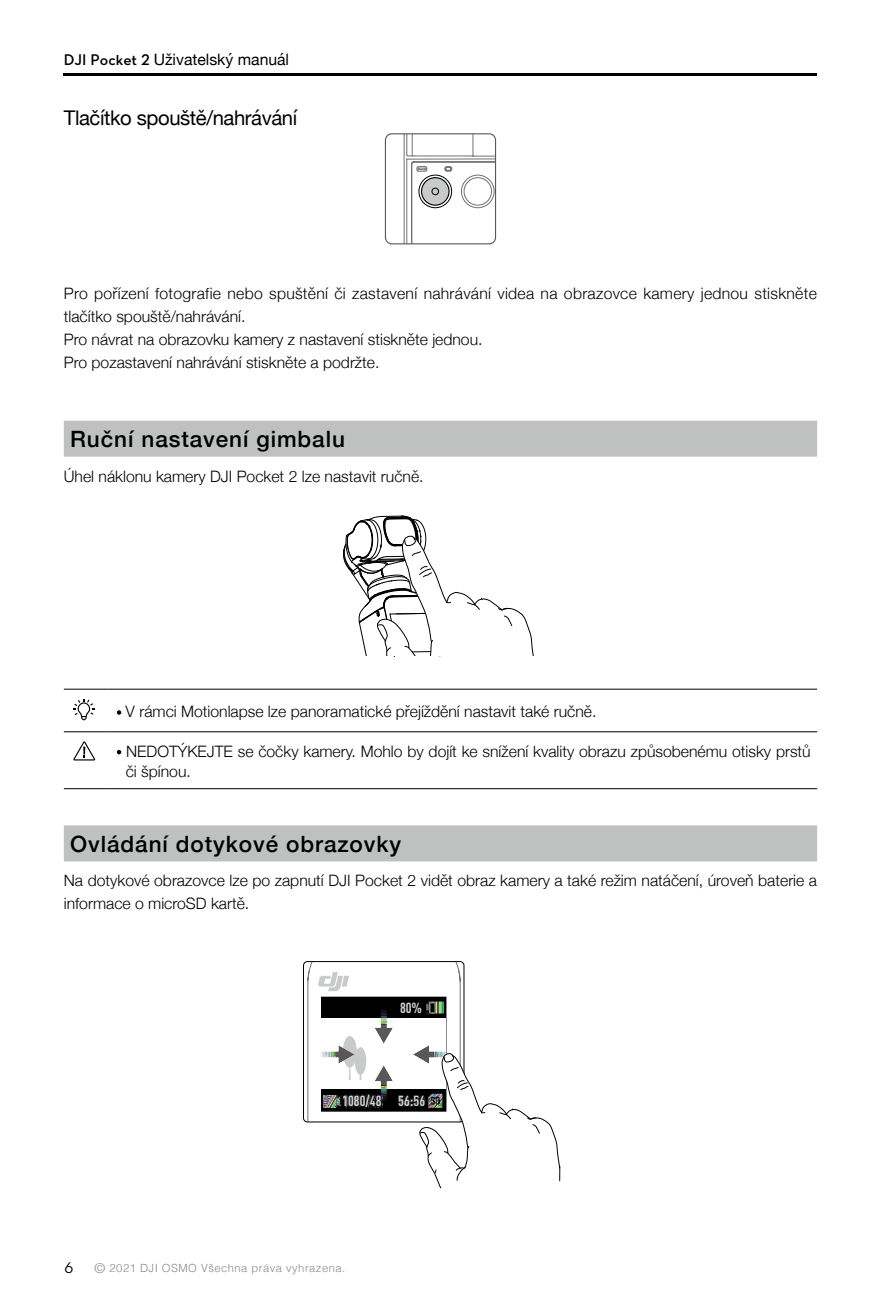
<style>
.page{position:relative;width:881px;height:1308px;background:#fff}
.page>*{position:absolute;margin:0;border:0;box-sizing:border-box;transform-origin:0 0}
.t1{font:500 22.5px "Helvetica Neue";letter-spacing:.04em;color:#000}
.t2{font:20.25px "Helvetica Neue";letter-spacing:-.02em;color:#000}
.t3{font:300 15.75px/22.9px "Helvetica Neue";color:#000}
.t4{font:15.75px "Helvetica Neue";color:#000}
.t5{font:15.75px "Dji";color:#000}
.t6{font:700 14.4px "DIN Cond";color:#d4d4d5}
.t7{font:300 11.25px "Helvetica";letter-spacing:.04em;color:#888889}
.s1{font-family:"Dji";font-weight:600}
.s2{font-size:13.5px}
</style>
<div class="page">
<hr style="left:64px;top:74px;width:752px;height:2px;background:#000">
<div style="left:64px;top:420px;width:752px;height:36px;background:#bfc0c0"></div>
<hr style="left:64px;top:689px;width:43px;height:1px;background:#000">
<hr style="left:107px;top:689px;width:709px;height:1px;background:#000">
<hr style="left:64px;top:731px;width:43px;height:1px;background:#000">
<hr style="left:107px;top:731px;width:709px;height:1px;background:#000">
<hr style="left:64px;top:788px;width:43px;height:1px;background:#000">
<hr style="left:107px;top:788px;width:709px;height:1px;background:#000">
<svg style="left:73px;top:699px;width:21px;height:21px"></svg>
<svg style="left:117px;top:710px;width:4px;height:4px"></svg>
<svg style="left:73px;top:741px;width:22px;height:19px"></svg>
<svg style="left:117px;top:750px;width:4px;height:4px"></svg>
<div style="left:64px;top:825px;width:752px;height:36px;background:#bfc0c0"></div>
<hr style="left:408px;top:158px;width:87px;height:1px;background:#727171">
<hr style="left:413px;top:162px;width:82px;height:1px;background:#727171">
<hr style="left:413px;top:161px;width:82px;height:1px;background:#727171">
<hr style="left:414px;top:156px;width:59px;height:1px;background:#727171">
<hr style="left:403px;top:134px;width:1px;height:110px;background:#727171">
<hr style="left:406px;top:159px;width:1px;height:85px;background:#727171">
<hr style="left:411px;top:164px;width:1px;height:80px;background:#727171">
<div style="left:418px;top:175px;width:34px;height:33px;border:1px solid #000;border-radius:50%"></div>
<div style="left:421px;top:178px;width:28px;height:27px;background:#c9caca;border-radius:50%"></div>
<div style="left:421px;top:177px;width:28px;height:29px;border:1px solid #000;border-radius:50%"></div>
<div style="left:431px;top:188px;width:8px;height:7px;border:1px solid #000;border-radius:50%"></div>
<div style="left:461px;top:175px;width:33px;height:33px;border:1px solid #727171;border-radius:50%"></div>
<div style="left:463px;top:177px;width:28px;height:28px;border:1px solid #727171;border-radius:50%"></div>
<svg style="left:444px;top:166px;width:8px;height:6px"></svg>
<svg style="left:472px;top:135px;width:22px;height:22px"></svg>
<svg style="left:406px;top:135px;width:21px;height:37px"></svg>
<div style="left:385px;top:133px;width:111px;height:111px;border:1px solid #595757;border-radius:6px"></div>
<svg style="left:343px;top:515px;width:191px;height:142px"></svg>
<hr style="left:307px;top:982px;width:1px;height:140px;background:#727171">
<hr style="left:459px;top:982px;width:1px;height:140px;background:#727171">
<svg style="left:456px;top:961px;width:8px;height:67px"></svg>
<svg style="left:307px;top:963px;width:42px;height:28px"></svg>
<div style="left:321px;top:997px;width:124px;height:114px;background:#000"></div>
<div style="left:321px;top:996px;width:125px;height:115px;border:1px solid #000"></div>
<div style="left:321px;top:1018px;width:124px;height:70px;background:#fff"></div>
<img style="left:398px;top:1096px;width:14px;height:11px">
<img style="left:335px;top:1095px;width:6px;height:12px">
<img style="left:343px;top:1094px;width:39px;height:14px">
<img style="left:427px;top:1013px;width:17px;height:1px">
<div style="left:343px;top:1036px;width:13px;height:31px;background:#c9caca;border-radius:50%"></div>
<div style="left:354px;top:1047px;width:12px;height:28px;background:#c9caca;border-radius:50%"></div>
<svg style="left:426px;top:1001px;width:18px;height:12px"></svg>
<svg style="left:336px;top:1096px;width:4px;height:10px"></svg>
<svg style="left:323px;top:1095px;width:12px;height:12px"></svg>
<div style="left:303px;top:961px;width:161px;height:161px;border:1px solid #000;border-radius:4px"></div>
<svg style="left:320px;top:1045px;width:41px;height:35px"></svg>
<svg style="left:375px;top:1009px;width:18px;height:34px"></svg>
<svg style="left:374px;top:1065px;width:19px;height:36px"></svg>
<svg style="left:412px;top:1045px;width:148px;height:143px"></svg>
<p class="t4" style="left:64px;top:49px;width:227px"><span class="s1">DJI Pocket 2</span> Uživatelský manuál</p>
<p class="t2" style="left:64px;top:103px;width:235px">Tlačítko spouště/nahrávání</p>
<p class="t3" style="left:64px;top:281px;width:754px">Pro pořízení fotografie nebo spuštění či zastavení nahrávání videa na obrazovce kamery jednou stiskněte tlačítko spouště/nahrávání.<br>Pro návrat na obrazovku kamery z nastavení stiskněte jednou.<br>Pro pozastavení nahrávání stiskněte a podržte.</p>
<h1 class="t1" style="left:70px;top:421px;width:276px">Ruční nastavení gimbalu</h1>
<p class="t3" style="left:64px;top:463px;width:361px">Úhel náklonu kamery DJI Pocket 2 lze nastavit ručně.</p>
<p class="t3" style="left:126px;top:698px;width:472px">V rámci Motionlapse lze panoramatické přejíždění nastavit také ručně.</p>
<p class="t3" style="left:126px;top:739px;width:686px;line-height:20.2px">NEDOTÝKEJTE se čočky kamery. Mohlo by dojít ke snížení kvality obrazu způsobenému otisky prstů či špínou.</p>
<h1 class="t1" style="left:70px;top:825px;width:332px">Ovládání dotykové obrazovky</h1>
<p class="t3" style="left:64px;top:868px;width:754px">Na dotykové obrazovce lze po zapnutí DJI Pocket 2 vidět obraz kamery a také režim natáčení, úroveň baterie a informace o microSD kartě.</p>
<p class="t6" style="left:400px;top:999px;width:24px">80%</p>
<p class="t6" style="left:342px;top:1092px;width:84px">1080/48 56:56</p>
<p class="t5" style="left:64px;top:1257px;width:10px">6</p>
<p class="t7" style="left:95px;top:1264px;width:252px"><span class="s2">©</span> 2021 DJI OSMO Všechna práva vyhrazena.</p>
</div>
